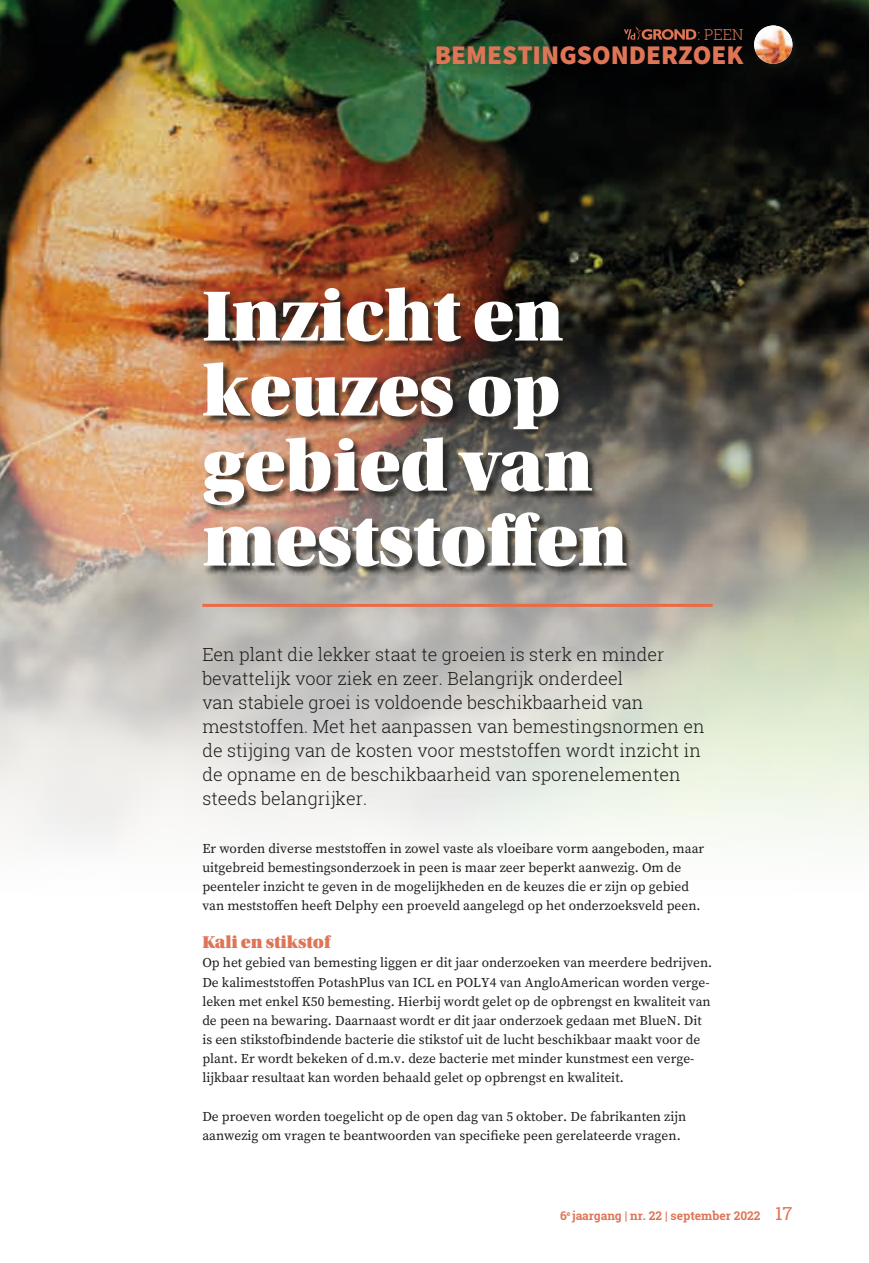
<style>
.page{position:relative;width:869px;height:1263px;background:#fff}
.page>*{position:absolute;margin:0;border:0;box-sizing:border-box;transform-origin:0 0}
.t1{font:75px/75px "Utopia Std Black Headline";color:#fff}
.t2{font:27px "Source Sans Variable";color:#df7556}
.t3{font:300 18px/24px "Roboto Slab";color:#1d1d1b}
.t4{font:18px "Utopia Std Black Headline";color:#df7556}
.t5{font:300 15px "Roboto Slab";color:#df7556}
.t6{font:13.5px/19.2px "Source Serif Variable";color:#1d1d1b}
.t7{font:700 12px "Roboto Slab";color:#df7556}
.s1{font-weight:400;font-size:18px}
</style>
<div class="page">
<img style="left:0;top:0;width:869px;height:844px">
<hr style="left:202px;top:604px;width:511px;height:3px;background:#ed6942">
<div style="left:203px;top:287px;width:432px;height:289px;background:#1d1d1b;opacity:.85"></div>
<svg style="left:624px;top:27px;width:72px;height:13px"></svg>
<div style="left:751px;top:23px;width:48px;height:47px;background:#1d1d1b;opacity:.65"></div>
<img style="left:754px;top:26px;width:38px;height:38px;border-radius:19px">
<p class="t5" style="left:697px;top:24px;width:47px">: PEEN</p>
<h2 class="t2" style="left:435px;top:39px;width:310px">BEMESTINGSONDERZOEK</h2>
<h1 class="t1" style="left:202px;top:280px;width:426px">Inzicht en keuzes op gebied van meststoffen</h1>
<p class="t3" style="left:202px;top:642px;width:504px">Een plant die lekker staat te groeien is sterk en minder bevattelijk voor ziek en zeer. Belangrijk onderdeel<br>van stabiele groei is voldoende beschikbaarheid van meststoffen. Met het aanpassen van bemestingsnormen en de stijging van de kosten voor meststoffen wordt inzicht in de opname en de beschikbaarheid van sporenelementen steeds belangrijker.</p>
<p class="t6" style="left:202px;top:838px;width:503px">Er worden diverse meststoffen in zowel vaste als vloeibare vorm aangeboden, maar uitgebreid bemestingsonderzoek in peen is maar zeer beperkt aanwezig. Om de peenteler inzicht te geven in de mogelijkheden en de keuzes die er zijn op gebied van meststoffen heeft Delphy een proeveld aangelegd op het onderzoeksveld peen.</p>
<h3 class="t4" style="left:202px;top:933px;width:130px">Kali en stikstof</h3>
<p class="t6" style="left:202px;top:953px;width:511px">Op het gebied van bemesting liggen er dit jaar onderzoeken van meerdere bedrijven.<br>De kalimeststoffen PotashPlus van ICL en POLY4 van AngloAmerican worden verge&shy;leken met enkel K50 bemesting. Hierbij wordt gelet op de opbrengst en kwaliteit van de peen na bewaring. Daarnaast wordt er dit jaar onderzoek gedaan met BlueN. Dit is een stikstofbindende bacterie die stikstof uit de lucht beschikbaar maakt voor de plant. Er wordt bekeken of d.m.v. deze bacterie met minder kunstmest een verge&shy;lijkbaar resultaat kan worden behaald gelet op opbrengst en kwaliteit.</p>
<p class="t6" style="left:202px;top:1106px;width:485px">De proeven worden toegelicht op de open dag van 5 oktober. De fabrikanten zijn aanwezig om vragen te beantwoorden van specifieke peen gerelateerde vragen.</p>
<p class="t7" style="left:560px;top:1208px;width:234px">6<sup>e</sup> jaargang | nr. 22 | september 2022 <span class="s1">17</span></p>
</div>
